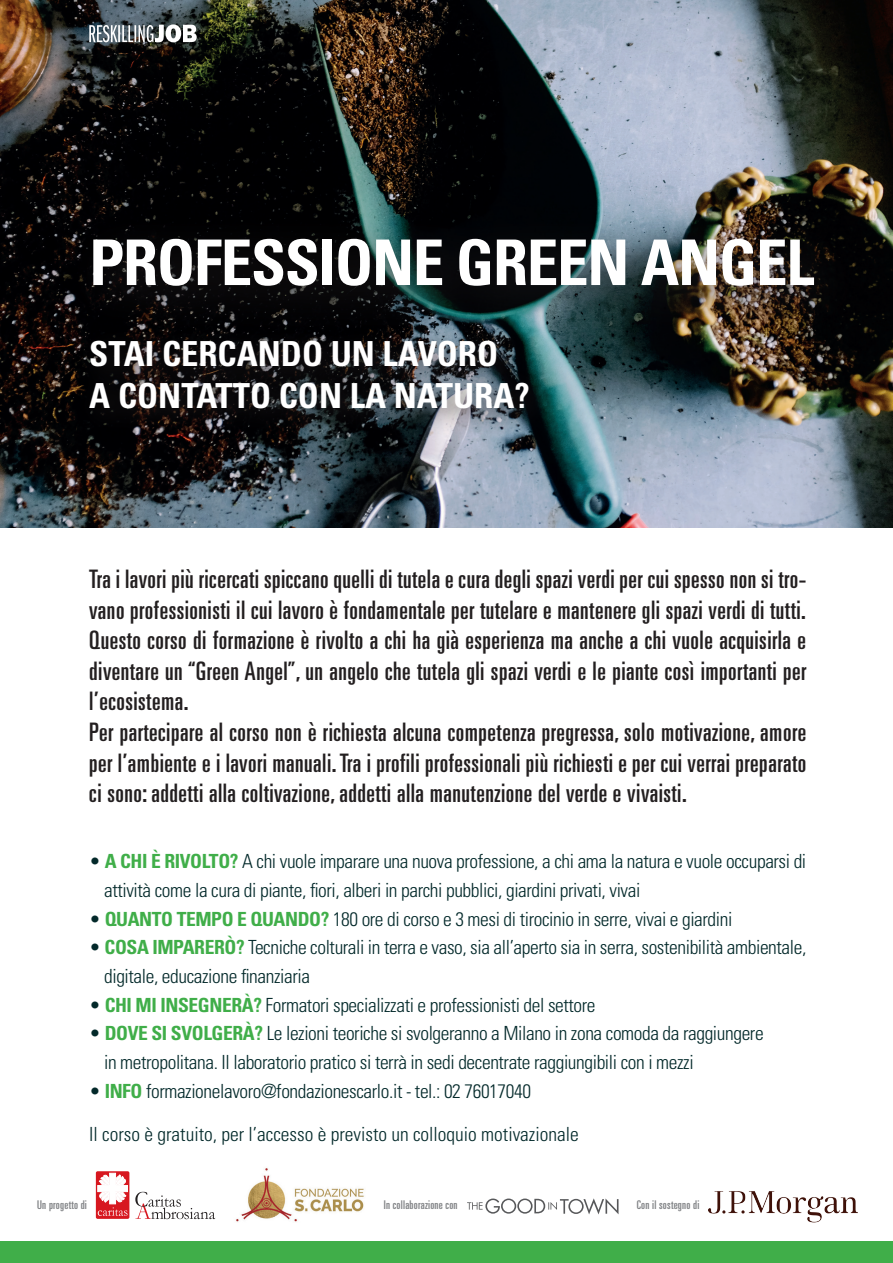
<style>
.page{position:relative;width:893px;height:1263px;background:#fff}
.page>*{position:absolute;margin:0;border:0;box-sizing:border-box;transform-origin:0 0}
.t1{font:700 condensed 63px "Univers";letter-spacing:-.02em;color:#fff}
.t2{font:700 condensed 34.5px/41.4px "Univers";color:#fff}
.t3{font:ultra-condensed 25.5px/30.6px "Univers";letter-spacing:.02em;color:#231f20}
.t4{font:300 condensed 19.5px/28.7px "Univers";letter-spacing:-.02em;color:#03292a}
.t5{font:300 condensed 19.5px "Univers";color:#03292a}
.t6{font:ultra-condensed 12px "Univers";letter-spacing:.02em;color:#808285}
.s1{font-weight:700;color:#40ae49}
</style>
<div class="page">
<img style="left:0;top:0;width:893px;height:528px">
<div style="left:65px;top:211px;width:801px;height:130px;background:#231f20;opacity:.75"></div>
<div style="left:0;top:1241px;width:893px;height:22px;background:#40ae49"></div>
<svg style="left:89px;top:24px;width:108px;height:18px"></svg>
<div style="left:77px;top:326px;width:480px;height:112px;background:#231f20;opacity:.75"></div>
<img style="left:236px;top:1168px;width:128px;height:54px">
<div style="left:96px;top:1171px;width:33px;height:48px;background:#d7171f;border-radius:2px"></div>
<svg style="left:98px;top:1173px;width:30px;height:43px"></svg>
<svg style="left:135px;top:1192px;width:80px;height:27px"></svg>
<img style="left:709px;top:1191px;width:149px;height:32px">
<svg style="left:467px;top:1198px;width:151px;height:16px"></svg>
<h1 class="t1" style="left:89px;top:224px;width:726px">PROFESSIONE GREEN ANGEL</h1>
<h2 class="t2" style="left:89px;top:333px;width:442px">STAI CERCANDO UN LAVORO<br>A CONTATTO CON LA NATURA?</h2>
<p class="t3" style="left:89px;top:563px;width:719px">Tra i lavori più ricercati spiccano quelli di tutela e cura degli spazi verdi per cui spesso non si tro&shy;vano professionisti il cui lavoro è fondamentale per tutelare e mantenere gli spazi verdi di tutti.<br>Questo corso di formazione è rivolto a chi ha già esperienza ma anche a chi vuole acquisirla e diventare un “Green Angel”, un angelo che tutela gli spazi verdi e le piante così importanti per l’ecosistema.<br>Per partecipare al corso non è richiesta alcuna competenza pregressa, solo motivazione, amore per l’ambiente e i lavori manuali. Tra i profili professionali più richiesti e per cui verrai preparato ci sono: addetti alla coltivazione, addetti alla manutenzione del verde e vivaisti.</p>
<p class="t4" style="left:104px;top:847px;width:704px;text-indent:-15px">• <span class="s1">A CHI È RIVOLTO?</span> A chi vuole imparare una nuova professione, a chi ama la natura e vuole occuparsi di attività come la cura di piante, fiori, alberi in parchi pubblici, giardini privati, vivai</p>
<p class="t4" style="left:89px;top:904px;width:645px">• <span class="s1">QUANTO TEMPO E QUANDO?</span> 180 ore di corso e 3 mesi di tirocinio in serre, vivai e giardini</p>
<p class="t4" style="left:104px;top:933px;width:704px;text-indent:-15px">• <span class="s1">COSA IMPARERÒ?</span> Tecniche colturali in terra e vaso, sia all’aperto sia in serra, sostenibilità ambientale, digitale, educazione finanziaria</p>
<p class="t4" style="left:89px;top:990px;width:508px">• <span class="s1">CHI MI INSEGNERÀ?</span> Formatori specializzati e professionisti del settore</p>
<p class="t4" style="left:104px;top:1019px;width:661px;text-indent:-15px">• <span class="s1">DOVE SI SVOLGERÀ?</span> Le lezioni teoriche si svolgeranno a Milano in zona comoda da raggiungere in metropolitana. Il laboratorio pratico si terrà in sedi decentrate raggiungibili con i mezzi</p>
<p class="t4" style="left:89px;top:1076px;width:443px">• <span class="s1">INFO</span> formazionelavoro@fondazionescarlo.it - tel.: 02 76017040</p>
<p class="t5" style="left:89px;top:1122px;width:491px">Il corso è gratuito, per l’accesso è previsto un colloquio motivazionale</p>
<p class="t6" style="left:37px;top:1198px;width:51px">Un progetto di</p>
<p class="t6" style="left:384px;top:1198px;width:75px">In collaborazione con</p>
<p class="t6" style="left:637px;top:1198px;width:64px">Con il sostegno di</p>
</div>
